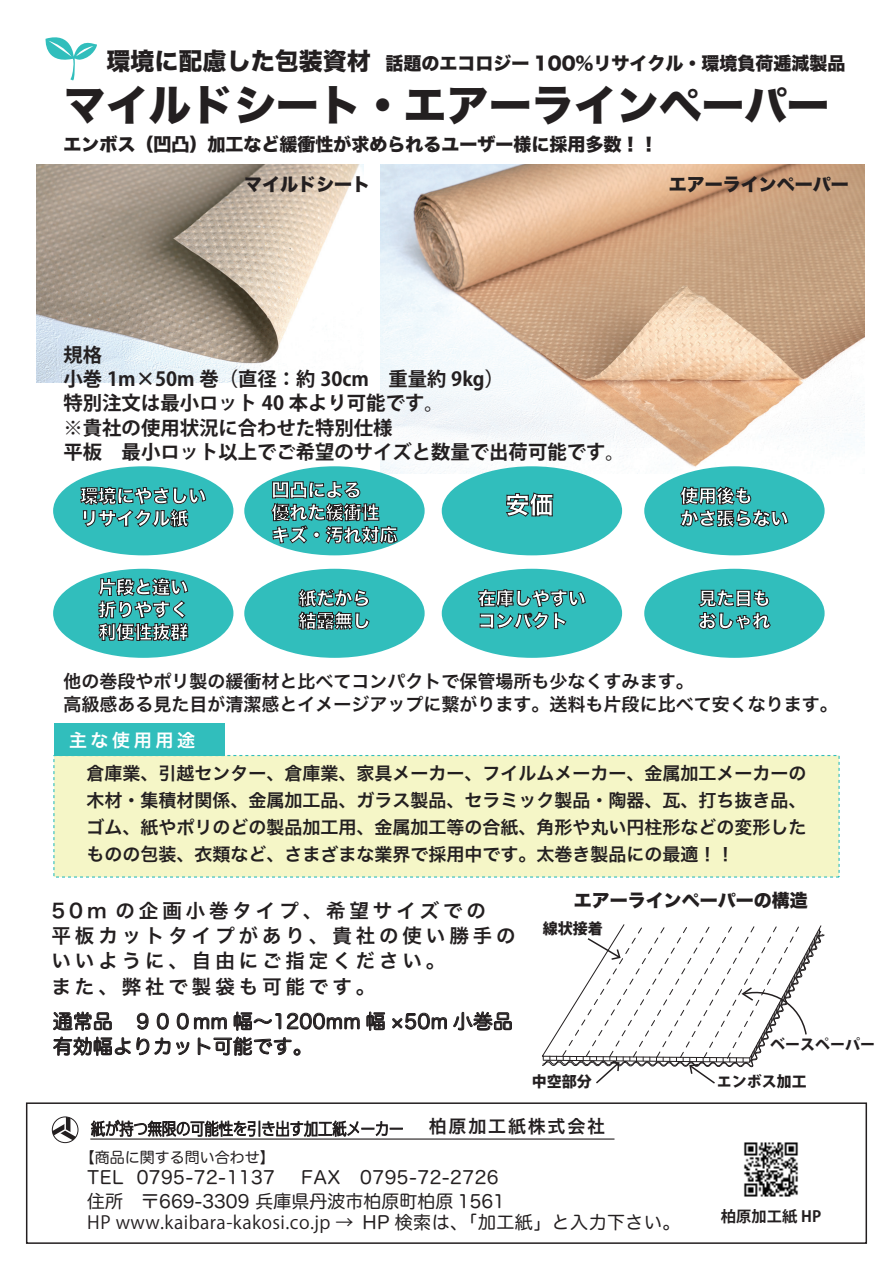
<style>
.page{position:relative;width:893px;height:1263px;background:#fff}
.page>*{position:absolute;margin:0;border:0;box-sizing:border-box;transform-origin:0 0}
.t1{font:42.6px "Hira Kaku Std N W8";color:#231f20}
.t2{font:24px "Hira Kaku Std N W8";color:#231f20}
.t3{font:24px "Hira Kaku Std N W8";color:#fff}
.t4{font:19.5px/25px "Hira Kaku Pro W6";letter-spacing:.2em;color:#231f20}
.t5{font:19.5px/25.2px "Hira Maru Pro W4";letter-spacing:.025em;color:#231f20}
.t6{font:700 19.35px/24.2px "Koz Go Pr 6 N";color:#231f20}
.t7{font:18px/27px "Hira Kaku Pro W6";color:#231f20;text-align:justify}
.t8{font:18px/22.5px "Hira Kaku Std N W8";color:#fff}
.t9{font:18px "Hira Kaku Std N W8";color:#231f20}
.t10{font:18px "Koz Go Pr 6 N";letter-spacing:.025em;color:#231f20}
.t11{font:18px "Hira Maru Pro W4";letter-spacing:.025em;color:#231f20}
.t12{font:18px "Hira Maru Pro W4";color:#231f20}
.t13{font:18px "Hira Kaku Std W8";color:#231f20}
.t14{font:18px "Hira Kaku Pro N W6";letter-spacing:.1em;color:#231f20}
.t15{font:18px "Hira Kaku Pro W6";letter-spacing:.2em;color:#fff}
.t16{font:700 15.3px "Koz Go Pr 6 N";color:#231f20}
.t17{font:800 15px "Koz Go Pr 6 N";color:#231f20}
.t18{font:15px "Hira Maru Pro W4";color:#231f20}
.s1{font-family:"Hira Maru Pro W4"}
</style>
<div class="page">
<div style="left:53px;top:755px;width:787px;height:122px;background:#f5f6c7"></div>
<div style="left:54px;top:722px;width:171px;height:33px;background:#31bebc"></div>
<svg style="left:25px;top:1102px;width:843px;height:142px"></svg>
<img style="left:737px;top:1136px;width:68px;height:67px">
<svg style="left:157px;top:1013px;width:12px;height:16px"></svg>
<svg style="left:177px;top:1013px;width:50px;height:16px"></svg>
<svg style="left:234px;top:1012px;width:47px;height:18px"></svg>
<svg style="left:287px;top:1013px;width:73px;height:16px"></svg>
<svg style="left:367px;top:1012px;width:18px;height:18px"></svg>
<svg style="left:392px;top:1013px;width:55px;height:16px"></svg>
<svg style="left:453px;top:1011px;width:59px;height:20px"></svg>
<svg style="left:53px;top:1012px;width:96px;height:44px"></svg>
<svg style="left:155px;top:1037px;width:15px;height:18px"></svg>
<svg style="left:176px;top:1041px;width:13px;height:14px"></svg>
<svg style="left:198px;top:1036px;width:102px;height:20px"></svg>
<svg style="left:91px;top:1120px;width:312px;height:17px"></svg>
<svg style="left:45px;top:37px;width:52px;height:43px"></svg>
<hr style="left:90px;top:1138px;width:524px;height:1px;background:#231f20">
<svg style="left:52px;top:1117px;width:26px;height:23px"></svg>
<div style="left:52px;top:1116px;width:26px;height:27px;border:1px solid #231f20;border-radius:50%"></div>
<img style="left:37px;top:164px;width:327px;height:218px">
<svg style="left:542px;top:924px;width:283px;height:160px"></svg>
<img style="left:380px;top:164px;width:484px;height:309px">
<div style="left:244px;top:466px;width:181px;height:89px;background:#31bebc;border-radius:50%"></div>
<div style="left:644px;top:569px;width:181px;height:89px;background:#31bebc;border-radius:50%"></div>
<div style="left:644px;top:466px;width:181px;height:89px;background:#31bebc;border-radius:50%"></div>
<div style="left:442px;top:569px;width:180px;height:89px;background:#31bebc;border-radius:50%"></div>
<div style="left:442px;top:466px;width:180px;height:89px;background:#31bebc;border-radius:50%"></div>
<div style="left:244px;top:569px;width:181px;height:89px;background:#31bebc;border-radius:50%"></div>
<div style="left:53px;top:569px;width:180px;height:89px;background:#31bebc;border-radius:50%"></div>
<div style="left:53px;top:466px;width:180px;height:89px;background:#31bebc;border-radius:50%"></div>
<svg style="left:80px;top:466px;width:126px;height:61px"></svg>
<svg style="left:478px;top:589px;width:108px;height:40px"></svg>
<svg style="left:506px;top:492px;width:47px;height:25px"></svg>
<svg style="left:698px;top:589px;width:73px;height:41px"></svg>
<svg style="left:680px;top:486px;width:108px;height:41px"></svg>
<svg style="left:271px;top:481px;width:127px;height:64px"></svg>
<svg style="left:98px;top:578px;width:90px;height:63px"></svg>
<svg style="left:298px;top:589px;width:71px;height:41px"></svg>
<h2 class="t2" style="left:107px;top:48px;width:265px">環境に配慮した包装資材</h2>
<p class="t9" style="left:385px;top:53px;width:462px">話題のエコロジー 100％リサイクル・環境負荷逓減製品</p>
<h1 class="t1" style="left:64px;top:81px;width:767px">マイルドシート・エアーラインペーパー</h1>
<p class="t9" style="left:64px;top:134px;width:595px">エンボス（凹凸）加工など緩衝性が求められるユーザー様に採用多数！！</p>
<p class="t13" style="left:244px;top:174px;width:127px">マイルドシート</p>
<p class="t13" style="left:669px;top:174px;width:181px">エアーラインペーパー</p>
<p class="t6" style="left:64px;top:343px;width:563px">規格<br>小巻 1m×50m 巻（直径：約 30cm　重量約 9kg）<br>特別注文は最小ロット 40 本より可能です。<br>※貴社の使用状況に合わせた特別仕様<br>平板　最小ロット以上でご希望のサイズと数量で出荷可能です。</p>
<p class="t8" style="left:80px;top:485px;width:127px">環境にやさしいリサイクル紙</p>
<p class="t8" style="left:271px;top:479px;width:127px">凹凸による<br>優れた緩衝性キズ・汚れ対応</p>
<p class="t8" style="left:98px;top:576px;width:91px;text-align:justify">片段と違い折りやすく利便性抜群</p>
<p class="t8" style="left:298px;top:588px;width:73px">紙だから結露無し</p>
<h2 class="t3" style="left:506px;top:491px;width:49px">安価</h2>
<p class="t8" style="left:478px;top:588px;width:109px">在庫しやすいコンパクト</p>
<p class="t8" style="left:680px;top:485px;width:109px">使用後も<br>かさ張らない</p>
<p class="t8" style="left:698px;top:588px;width:73px">見た目もおしゃれ</p>
<p class="t7" style="left:64px;top:669px;width:775px;line-height:22.5px">他の巻段やポリ製の緩衝材と比べてコンパクトで保管場所も少なくすみます。<br>高級感ある見た目が清潔感とイメージアップに繋がります。送料も片段に比べて安くなります。</p>
<p class="t15" style="left:69px;top:724px;width:128px">主な使用用途</p>
<p class="t7" style="left:86px;top:759px;width:722px">倉庫業、引越センター、倉庫業、家具メーカー、フイルムメーカー、金属加工メーカーの木材・集積材関係、金属加工品、ガラス製品、セラミック製品・陶器、瓦、打ち抜き品、ゴム、紙やポリのどの製品加工用、金属加工等の合紙、角形や丸い円柱形などの変形したものの包装、衣類など、さまざまな業界で採用中です。太巻き製品にの最適！！</p>
<p class="t4" style="left:52px;top:897px;width:466px">50m の企画小巻タイプ、希望サイズでの<br>平板カットタイプがあり、貴社の使い勝手のいいように、自由にご指定ください。<br>また、弊社で製袋も可能です。</p>
<p class="t5" style="left:53px;top:1007px;width:461px">通常品　９００mm 幅～1200mm 幅 ×50m 小巻品有効幅よりカット可能です。</p>
<p class="t9" style="left:574px;top:890px;width:235px">エアーラインペーパーの構造</p>
<p class="t17" style="left:543px;top:920px;width:61px">線状接着</p>
<p class="t17" style="left:770px;top:1036px;width:106px">ベースペーパー</p>
<p class="t17" style="left:532px;top:1073px;width:61px">中空部分</p>
<p class="t17" style="left:717px;top:1073px;width:91px">エンボス加工</p>
<p class="t14" style="left:429px;top:1110px;width:178px">柏原加工紙株式会社</p>
<p class="t18" style="left:80px;top:1144px;width:196px">【商品に関する問い合わせ】</p>
<p class="t11" style="left:87px;top:1161px;width:189px">TEL 0795-72-1137</p>
<p class="t11" style="left:301px;top:1161px;width:199px">FAX 0795-72-2726</p>
<p class="t10" style="left:87px;top:1212px;width:595px">HP www.kaibara-kakosi.co.jp → <span class="s1">HP 検索は、「加工紙」と入力下さい。</span></p>
<p class="t12" style="left:87px;top:1185px;width:419px">住所　〒669-3309 兵庫県丹波市柏原町柏原 1561</p>
<p class="t16" style="left:721px;top:1208px;width:102px">柏原加工紙 HP</p>
</div>
